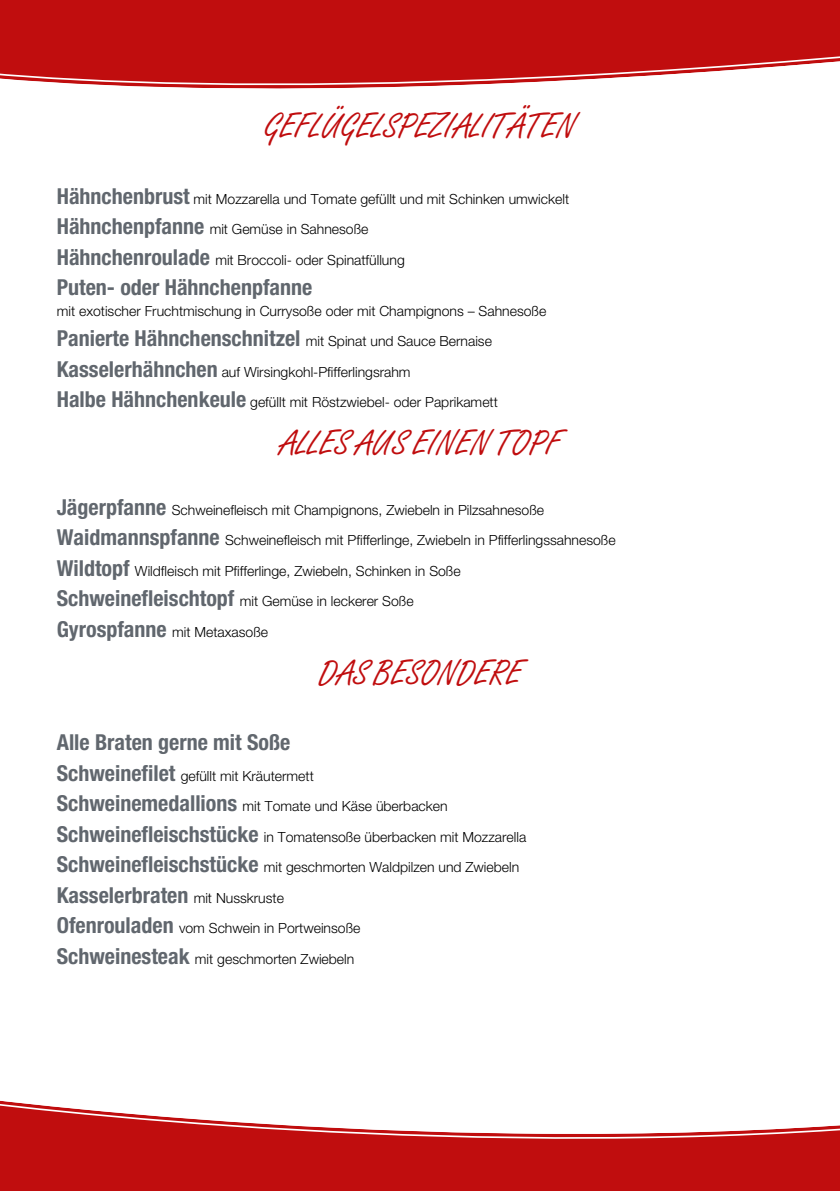
<style>
.page{position:relative;width:840px;height:1191px;background:#fff}
.page>*{position:absolute;margin:0;border:0;box-sizing:border-box;transform-origin:0 0}
.t1{font:36px "Freestyle Script Std";color:#c00d0e}
.t2{font:700 condensed 22px "Helvetica Neue LT Std";color:#61676e}
.t3{font:300 14px/30.6px "Helvetica Neue LT Std";color:#000}
.s1{font-weight:700;font-stretch:condensed;font-size:22px;color:#61676e}
.s2{font-weight:300;font-stretch:normal;font-size:14px;color:#000}
</style>
<div class="page">
<svg style="left:0;top:1100px;width:839px;height:91px"></svg>
<svg style="left:0;top:0;width:839px;height:89px;background:#c62728"></svg>
<h1 class="t1" style="left:264px;top:105px;width:312px">GEFLÜGELSPEZIALITÄTEN</h1>
<p class="t3" style="left:57px;top:183px;width:513px"><span class="s1">Hähnchenbrust</span> mit Mozzarella und Tomate gefüllt und mit Schinken umwickelt<br><span class="s1">Hähnchenpfanne</span> mit Gemüse in Sahnesoße<br><span class="s1">Hähnchenroulade</span> mit Broccoli- oder Spinatfüllung</p>
<h2 class="t2" style="left:57px;top:274px;width:257px">Puten- oder Hähnchenpfanne</h2>
<p class="t3" style="left:57px;top:295px;width:491px">mit exotischer Fruchtmischung in Currysoße oder mit Champignons – Sahnesoße</p>
<h2 class="t2" style="left:57px;top:325px;width:436px">Panierte Hähnchenschnitzel <span class="s2">mit Spinat und Sauce Bernaise</span></h2>
<p class="t3" style="left:57px;top:356px;width:442px"><span class="s1">Kasselerhähnchen</span> auf Wirsingkohl-Pfifferlingsrahm<br><span class="s1">Halbe Hähnchenkeule</span> gefüllt mit Röstzwiebel- oder Paprikamett</p>
<h1 class="t1" style="left:279px;top:422px;width:283px">ALLES AUS EINEN TOPF</h1>
<p class="t3" style="left:57px;top:494px;width:560px"><span class="s1">Jägerpfanne</span> Schweinefleisch mit Champignons, Zwiebeln in Pilzsahnesoße <span class="s1">Waidmannspfanne</span> Schweinefleisch mit Pfifferlinge, Zwiebeln in Pfifferlingssahnesoße <span class="s1">Wildtopf</span> Wildfleisch mit Pfifferlinge, Zwiebeln, Schinken in Soße <span class="s1">Schweinefleischtopf</span> mit Gemüse in leckerer Soße<br><span class="s1">Gyrospfanne</span> mit Metaxasoße</p>
<h1 class="t1" style="left:318px;top:652px;width:204px">DAS BESONDERE</h1>
<h2 class="t2" style="left:57px;top:729px;width:235px">Alle Braten gerne mit Soße</h2>
<p class="t3" style="left:57px;top:760px;width:471px"><span class="s1">Schweinefilet</span> gefüllt mit Kräutermett<br><span class="s1">Schweinemedallions</span> mit Tomate und Käse überbacken <span class="s1">Schweinefleischstücke</span> in Tomatensoße überbacken mit Mozzarella <span class="s1">Schweinefleischstücke</span> mit geschmorten Waldpilzen und Zwiebeln</p>
<h2 class="t2" style="left:57px;top:881px;width:228px">Kasselerbraten <span class="s2">mit Nusskruste</span></h2>
<p class="t3" style="left:57px;top:912px;width:305px"><span class="s1">Ofenrouladen</span> vom Schwein in Portweinsoße<br><span class="s1">Schweinesteak</span> mit geschmorten Zwiebeln</p>
</div>
